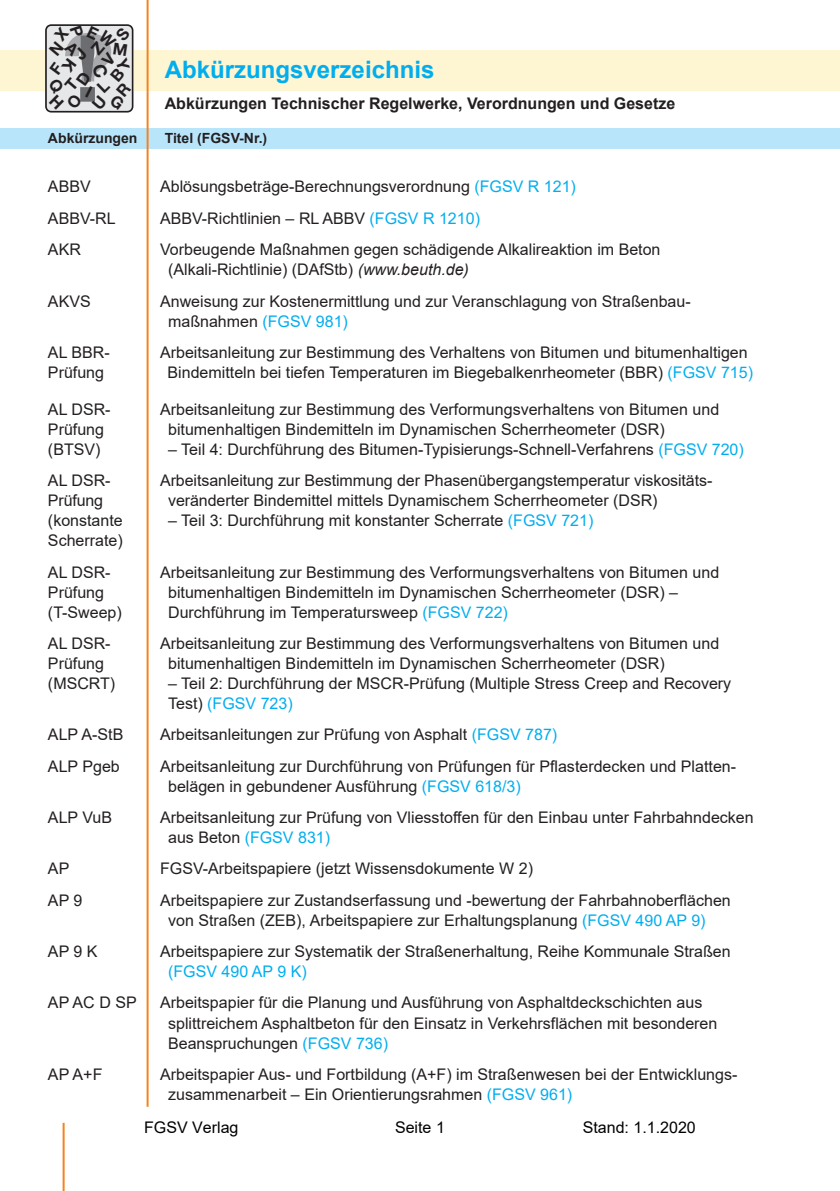
<style>
.page{position:relative;width:840px;height:1191px;background:#fff}
.page>*{position:absolute;margin:0;border:0;box-sizing:border-box;transform-origin:0 0}
.t1{font:700 93.8px "Helvetica Neue";color:#a8a9ad}
.t2{font:700 24px "Arial";color:#00aeef}
.Text_Tabulator_D{font:16px/20px "Arial";color:#231f20}
.t3{font:700 16px "Arial";color:#231f20}
.t4{font:16px "Arial";color:#000}
.t5{font:700 14px "Arial";color:#231f20}
.s1{font-size:92.4px;color:#6c6d70}
.s2{color:#00aeef}
.s3{font-style:italic}
</style>
<div class="page">
<div style="left:0;top:50px;width:839px;height:40px;background:#fef5d2"></div>
<div style="left:0;top:128px;width:839px;height:20px;background:#b9e5fa"></div>
<hr style="left:63px;top:1122px;width:2px;height:69px;background:#f58220">
<hr style="left:146px;top:0;width:2px;height:1106px;background:#f58220">
<svg style="left:45px;top:24px;width:88px;height:88px;background:#d9dadc"></svg>
<h1 class="t1" style="left:62px;top:10px;width:54px">?<span class="s1">!</span></h1>
<p class="t5" style="left:48px;top:129px;width:91px">Abkürzungen</p>
<h2 class="t2" style="left:165px;top:53px;width:271px">Abkürzungsverzeichnis</h2>
<p class="t3" style="left:165px;top:92px;width:512px">Abkürzungen Technischer Regelwerke, Verordnungen und Gesetze</p>
<p class="t5" style="left:165px;top:128px;width:104px">Titel (FGSV-Nr.)</p>
<p class="Text_Tabulator_D" style="left:48px;top:177px;width:44px">ABBV</p>
<p class="Text_Tabulator_D" style="left:160px;top:177px;width:417px">Ablösungsbeträge-Berechnungsverordnung <span class="s2">(FGSV R 121)</span></p>
<p class="Text_Tabulator_D" style="left:48px;top:208px;width:69px">ABBV-RL</p>
<p class="Text_Tabulator_D" style="left:160px;top:208px;width:321px">ABBV-Richtlinien – RL ABBV <span class="s2">(FGSV R 1210)</span></p>
<p class="Text_Tabulator_D" style="left:48px;top:239px;width:34px">AKR</p>
<p class="Text_Tabulator_D" style="left:168px;top:239px;width:493px;text-indent:-8px">Vorbeugende Maßnahmen gegen schädigende Alkalireaktion im Beton (Alkali-Richtlinie) (DAfStb) <span class="s3">(www.beuth.de)</span></p>
<p class="Text_Tabulator_D" style="left:48px;top:291px;width:44px">AKVS</p>
<p class="Text_Tabulator_D" style="left:168px;top:291px;width:524px;text-indent:-8px">Anweisung zur Kostenermittlung und zur Veranschlagung von Straßenbau&shy;maßnahmen <span class="s2">(FGSV 981)</span></p>
<p class="Text_Tabulator_D" style="left:48px;top:342px;width:63px">AL BBR-</p>
<p class="Text_Tabulator_D" style="left:160px;top:342px;width:588px">Arbeitsanleitung zur Bestimmung des Verhaltens von Bitumen und bitumenhaltigen</p>
<p class="Text_Tabulator_D" style="left:48px;top:362px;width:58px">Prüfung</p>
<p class="Text_Tabulator_D" style="left:167px;top:362px;width:586px">Bindemitteln bei tiefen Temperaturen im Biegebalkenrheometer (BBR) <span class="s2">(FGSV 715)</span></p>
<p class="Text_Tabulator_D" style="left:48px;top:399px;width:64px">AL DSR-</p>
<p class="Text_Tabulator_D" style="left:160px;top:399px;width:560px">Arbeitsanleitung zur Bestimmung des Verformungsverhaltens von Bitumen und</p>
<p class="Text_Tabulator_D" style="left:48px;top:419px;width:58px">Prüfung</p>
<p class="Text_Tabulator_D" style="left:168px;top:419px;width:498px">bitumenhaltigen Bindemitteln im Dynamischen Scherrheometer (DSR)</p>
<p class="Text_Tabulator_D" style="left:48px;top:439px;width:54px">(BTSV)</p>
<p class="Text_Tabulator_D" style="left:168px;top:439px;width:577px">– Teil 4: Durchführung des Bitumen-Typisierungs-Schnell-Verfahrens <span class="s2">(FGSV 720)</span></p>
<p class="Text_Tabulator_D" style="left:48px;top:470px;width:64px">AL DSR-</p>
<p class="Text_Tabulator_D" style="left:160px;top:470px;width:553px">Arbeitsanleitung zur Bestimmung der Phasenübergangstemperatur viskositäts-</p>
<p class="Text_Tabulator_D" style="left:48px;top:490px;width:57px">Prüfung</p>
<p class="Text_Tabulator_D" style="left:168px;top:490px;width:490px">veränderter Bindemittel mittels Dynamischem Scherrheometer (DSR)</p>
<p class="Text_Tabulator_D" style="left:48px;top:510px;width:76px">(konstante</p>
<p class="Text_Tabulator_D" style="left:168px;top:510px;width:426px">– Teil 3: Durchführung mit konstanter Scherrate <span class="s2">(FGSV 721)</span></p>
<p class="Text_Tabulator_D" style="left:48px;top:530px;width:76px">Scherrate)</p>
<p class="Text_Tabulator_D" style="left:48px;top:562px;width:64px">AL DSR-</p>
<p class="Text_Tabulator_D" style="left:160px;top:562px;width:560px">Arbeitsanleitung zur Bestimmung des Verformungsverhaltens von Bitumen und</p>
<p class="Text_Tabulator_D" style="left:48px;top:582px;width:58px">Prüfung</p>
<p class="Text_Tabulator_D" style="left:168px;top:582px;width:511px">bitumenhaltigen Bindemitteln im Dynamischen Scherrheometer (DSR) –</p>
<p class="Text_Tabulator_D" style="left:48px;top:602px;width:75px">(T-Sweep)</p>
<p class="Text_Tabulator_D" style="left:168px;top:602px;width:341px">Durchführung im Temperatursweep <span class="s2">(FGSV 722)</span></p>
<p class="Text_Tabulator_D" style="left:48px;top:633px;width:64px">AL DSR-</p>
<p class="Text_Tabulator_D" style="left:160px;top:633px;width:560px">Arbeitsanleitung zur Bestimmung des Verformungsverhaltens von Bitumen und</p>
<p class="Text_Tabulator_D" style="left:48px;top:653px;width:58px">Prüfung</p>
<p class="Text_Tabulator_D" style="left:168px;top:653px;width:498px">bitumenhaltigen Bindemitteln im Dynamischen Scherrheometer (DSR)</p>
<p class="Text_Tabulator_D" style="left:48px;top:673px;width:69px">(MSCRT)</p>
<p class="Text_Tabulator_D" style="left:168px;top:673px;width:564px">– Teil 2: Durchführung der MSCR-Prüfung (Multiple Stress Creep and Recovery<br>Test) <span class="s2">(FGSV 723)</span></p>
<p class="Text_Tabulator_D" style="left:48px;top:724px;width:77px">ALP A-StB</p>
<p class="Text_Tabulator_D" style="left:160px;top:724px;width:398px">Arbeitsanleitungen zur Prüfung von Asphalt <span class="s2">(FGSV 787)</span></p>
<p class="Text_Tabulator_D" style="left:48px;top:756px;width:73px">ALP Pgeb</p>
<p class="Text_Tabulator_D" style="left:168px;top:756px;width:569px;text-indent:-8px">Arbeitsanleitung zur Durchführung von Prüfungen für Pflasterdecken und Platten&shy;belägen in gebundener Ausführung <span class="s2">(FGSV 618/3)</span></p>
<p class="Text_Tabulator_D" style="left:48px;top:807px;width:66px">ALP VuB</p>
<p class="Text_Tabulator_D" style="left:168px;top:807px;width:586px;text-indent:-8px">Arbeitsanleitung zur Prüfung von Vliesstoffen für den Einbau unter Fahrbahndecken aus Beton <span class="s2">(FGSV 831)</span></p>
<p class="Text_Tabulator_D" style="left:48px;top:858px;width:23px">AP</p>
<p class="Text_Tabulator_D" style="left:160px;top:858px;width:374px">FGSV-Arbeitspapiere (jetzt Wissensdokumente W 2)</p>
<p class="Text_Tabulator_D" style="left:48px;top:890px;width:36px">AP 9</p>
<p class="Text_Tabulator_D" style="left:168px;top:890px;width:564px;text-indent:-8px">Arbeitspapiere zur Zustandserfassung und -bewertung der Fahrbahnoberflächen von Straßen (ZEB), Arbeitspapiere zur Erhaltungsplanung <span class="s2">(FGSV 490 AP 9)</span></p>
<p class="Text_Tabulator_D" style="left:48px;top:941px;width:51px">AP 9 K</p>
<p class="Text_Tabulator_D" style="left:168px;top:941px;width:563px;text-indent:-8px">Arbeitspapiere zur Systematik der Straßenerhaltung, Reihe Kommunale Straßen <span class="s2">(FGSV 490 AP 9 K)</span></p>
<p class="Text_Tabulator_D" style="left:48px;top:992px;width:90px">AP AC D SP</p>
<p class="Text_Tabulator_D" style="left:168px;top:992px;width:550px;text-indent:-8px">Arbeitspapier für die Planung und Ausführung von Asphaltdeckschichten aus splittreichem Asphaltbeton für den Einsatz in Verkehrsflächen mit besonderen<br>Beanspruchungen <span class="s2">(FGSV 736)</span></p>
<p class="Text_Tabulator_D" style="left:48px;top:1064px;width:56px">AP A+F</p>
<p class="Text_Tabulator_D" style="left:168px;top:1064px;width:570px;text-indent:-8px">Arbeitspapier Aus- und Fortbildung (A+F) im Straßenwesen bei der Entwicklungs&shy;zusammenarbeit – Ein Orientierungsrahmen <span class="s2">(FGSV 961)</span></p>
<p class="t4" style="left:144px;top:1116px;width:96px">FGSV Verlag</p>
<p class="t4" style="left:395px;top:1116px;width:51px">Seite 1</p>
<p class="t4" style="left:582px;top:1116px;width:114px">Stand: 1.1.2020</p>
</div>
